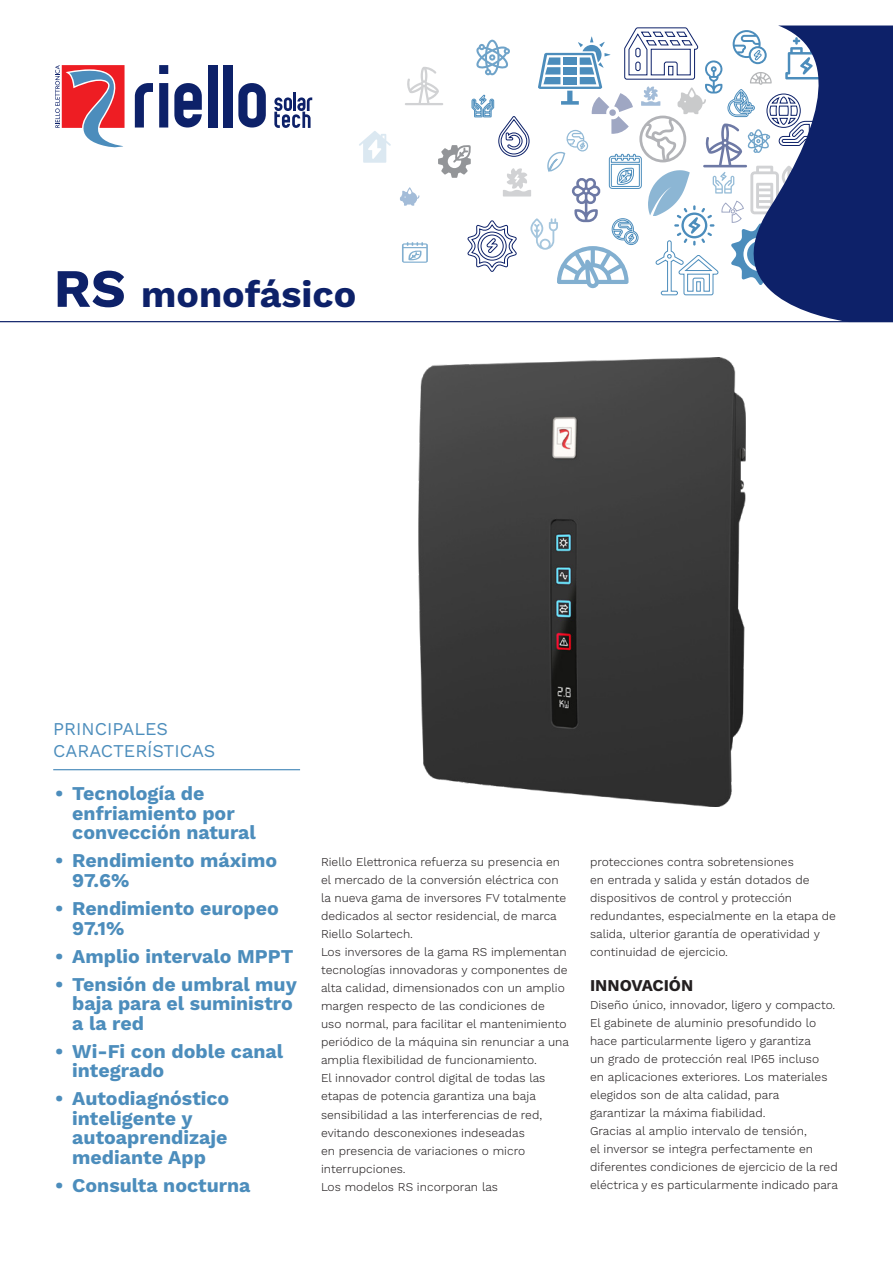
<style>
.page{position:relative;width:893px;height:1263px;background:#fff}
.page>*{position:absolute;margin:0;border:0;box-sizing:border-box;transform-origin:0 0}
.t1{font:700 37.5px "Work Sans";color:#0d2169}
.t2{font:700 19.5px/19.5px "Work Sans";color:#4c8dbc}
.t3{font:18px "Work Sans";color:#4c8dbc}
.t4{font:700 16.5px "Work Sans";color:#231f20}
.t5{font:300 12px/18px "Work Sans";color:#231f20}
.s1{font-size:54px}
</style>
<div class="page">
<svg style="left:359px;top:131px;width:32px;height:32px"></svg>
<svg style="left:400px;top:27px;width:314px;height:269px"></svg>
<svg style="left:714px;top:26px;width:179px;height:295px;fill:#0d2169"></svg>
<hr style="left:0;top:321px;width:893px;height:1px;background:#0d2169">
<svg style="left:135px;top:83px;width:18px;height:45px"></svg>
<svg style="left:159px;top:65px;width:9px;height:63px"></svg>
<svg style="left:174px;top:83px;width:28px;height:45px"></svg>
<div style="left:208px;top:65px;width:9px;height:63px;background:#0d2169"></div>
<div style="left:223px;top:65px;width:9px;height:63px;background:#0d2169"></div>
<svg style="left:238px;top:83px;width:28px;height:45px"></svg>
<svg style="left:55px;top:65px;width:70px;height:83px"></svg>
<hr style="left:293px;top:92px;width:3px;height:19px;background:#0d2169">
<svg style="left:274px;top:97px;width:38px;height:31px"></svg>
<hr style="left:53px;top:769px;width:247px;height:1px;background:#4c8dbc">
<img style="left:419px;top:357px;width:326px;height:450px">
<p class="t1" style="left:54px;top:272px;width:304px"><span class="s1">RS</span> monofásico</p>
<p class="t3" style="left:53px;top:718px;width:116px">PRINCIPALES</p>
<p class="t3" style="left:53px;top:740px;width:164px">CARACTERÍSTICAS</p>
<p class="t2" style="left:72px;top:785px;width:185px;text-indent:-17px">• Tecnología de enfriamiento por convección natural</p>
<p class="t2" style="left:72px;top:852px;width:206px;text-indent:-17px">• Rendimiento máximo<br>97.6%</p>
<p class="t2" style="left:72px;top:899px;width:208px;text-indent:-17px">• Rendimiento europeo<br>97.1%</p>
<p class="t2" style="left:55px;top:947px;width:240px">• Amplio intervalo MPPT</p>
<p class="t2" style="left:72px;top:975px;width:226px;text-indent:-17px">• Tensión de umbral muy baja para el suministro a la red</p>
<p class="t2" style="left:72px;top:1042px;width:212px;text-indent:-17px">• Wi-Fi con doble canal integrado</p>
<p class="t2" style="left:72px;top:1089px;width:159px;text-indent:-17px">• Autodiagnóstico inteligente y autoaprendizaje mediante App</p>
<p class="t2" style="left:55px;top:1176px;width:197px">• Consulta nocturna</p>
<p class="t5" style="left:321px;top:854px;width:247px">Riello Elettronica refuerza su presencia en el mercado de la conversión eléctrica con la nueva gama de inversores FV totalmente dedicados al sector residencial, de marca Riello Solartech.</p>
<p class="t5" style="left:321px;top:944px;width:249px">Los inversores de la gama RS implementan tecnologías innovadoras y componentes de alta calidad, dimensionados con un amplio margen respecto de las condiciones de<br>uso normal, para facilitar el mantenimiento periódico de la máquina sin renunciar a una amplia flexibilidad de funcionamiento.</p>
<p class="t5" style="left:321px;top:1070px;width:226px">El innovador control digital de todas las etapas de potencia garantiza una baja sensibilidad a las interferencias de red, evitando desconexiones indeseadas<br>en presencia de variaciones o micro interrupciones.</p>
<p class="t5" style="left:321px;top:1178px;width:178px">Los modelos RS incorporan las</p>
<p class="t5" style="left:590px;top:854px;width:247px">protecciones contra sobretensiones<br>en entrada y salida y están dotados de dispositivos de control y protección redundantes, especialmente en la etapa de salida, ulterior garantía de operatividad y continuidad de ejercicio.</p>
<p class="t4" style="left:590px;top:976px;width:105px">INNOVACIÓN</p>
<p class="t5" style="left:590px;top:996px;width:247px">Diseño único, innovador, ligero y compacto.<br>El gabinete de aluminio presofundido lo hace particularmente ligero y garantiza<br>un grado de protección real IP65 incluso en aplicaciones exteriores. Los materiales elegidos son de alta calidad, para garantizar la máxima fiabilidad.</p>
<p class="t5" style="left:590px;top:1122px;width:249px">Gracias al amplio intervalo de tensión,<br>el inversor se integra perfectamente en diferentes condiciones de ejercicio de la red eléctrica y es particularmente indicado para</p>
</div>
